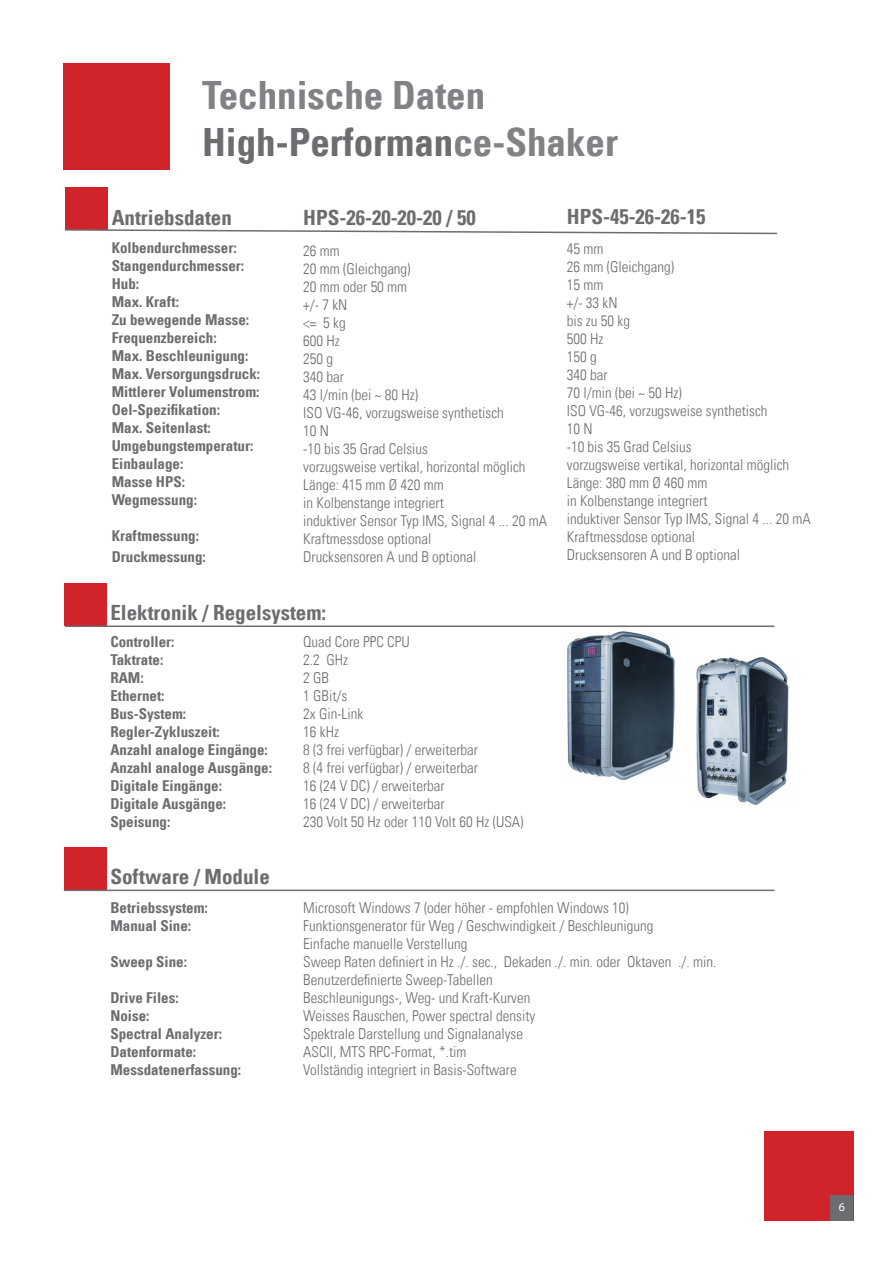
<style>
.page{position:relative;width:893px;height:1263px;background:#fff}
.page>*{position:absolute;margin:0;border:0;box-sizing:border-box;transform-origin:0 0}
.t1{font:39px/46.8px "Univers Com 67 Bold Cond";color:#808285}
.t2{font:21px "Univers Com 67 Bold Cond";color:#6c6d70}
.t3{font:15px/18px "Univers Com 47 Light Cond";color:#6c6d70}
.t4{font:15px/18px "Univers Com 67 Bold Cond";color:#6c6d70}
.t5{font:12px "Myriad Pro";color:#fff}
.s1{color:#6c6d70}
</style>
<div class="page">
<div style="left:65px;top:187px;width:43px;height:43px;background:#d1232a"></div>
<div style="left:64px;top:64px;width:106px;height:106px;background:#d1232a"></div>
<div style="left:64px;top:583px;width:42px;height:42px;background:#d1232a"></div>
<div style="left:64px;top:847px;width:42px;height:43px;background:#d1232a"></div>
<svg style="left:65px;top:229px;width:713px;height:6px"></svg>
<hr style="left:65px;top:625px;width:709px;height:2px;background:#6c6d70">
<hr style="left:64px;top:889px;width:710px;height:2px;background:#6c6d70">
<img style="left:567px;top:631px;width:108px;height:149px">
<img style="left:696px;top:657px;width:93px;height:148px">
<div style="left:764px;top:1131px;width:89px;height:89px;background:#d1232a"></div>
<div style="left:831px;top:1195px;width:22px;height:25px;background:#6c6d70"></div>
<h1 class="t1" style="left:202px;top:72px;width:417px">Technische Daten<br><span class="s1">High-Performan</span>ce-Shaker</h1>
<h2 class="t2" style="left:112px;top:205px;width:122px">Antriebsdaten</h2>
<p class="t4" style="left:112px;top:238px;width:150px">Kolbendurchmesser:<br>Stangendurchmesser:<br>Hub:<br>Max. Kraft:<br>Zu bewegende Masse:<br>Frequenzbereich:<br>Max. Beschleunigung:<br>Max. Versorgungsdruck:<br>Mittlerer Volumenstrom:<br>Oel-Spezifikation:<br>Max. Seitenlast:<br>Umgebungstemperatur:<br>Einbaulage:<br>Masse HPS:<br>Wegmessung:</p>
<p class="t4" style="left:112px;top:525px;width:96px;line-height:21.6px">Kraftmessung:<br>Druckmessung:</p>
<h2 class="t2" style="left:303px;top:205px;width:174px">HPS-26-20-20-20 / 50</h2>
<p class="t3" style="left:303px;top:241px;width:245px">26 mm<br>20 mm (Gleichgang)<br>20 mm oder 50 mm<br>+/- 7 kN<br>&lt;= 5 kg<br>600 Hz<br>250 g<br>340 bar<br>43 l/min (bei ~ 80 Hz)<br>ISO VG-46, vorzugsweise synthetisch<br>10 N<br>-10 bis 35 Grad Celsius<br>vorzugsweise vertikal, horizontal möglich<br>Länge: 415 mm Ø 420 mm<br>in Kolbenstange integriert<br>induktiver Sensor Typ IMS, Signal 4 ... 20 mA<br>Kraftmessdose optional<br>Drucksensoren A und B optional</p>
<h2 class="t2" style="left:110px;top:599px;width:217px">Elektronik / Regelsystem:</h2>
<p class="t4" style="left:110px;top:633px;width:163px">Controller:<br>Taktrate:<br>RAM:<br>Ethernet:<br>Bus-System:<br>Regler-Zykluszeit:<br>Anzahl analoge Eingänge:<br>Anzahl analoge Ausgänge:<br>Digitale Eingänge:<br>Digitale Ausgänge:<br>Speisung:</p>
<p class="t3" style="left:303px;top:633px;width:222px">Quad Core PPC CPU<br>2.2 GHz<br>2 GB<br>1 GBit/s<br>2x Gin-Link<br>16 kHz<br>8 (3 frei verfügbar) / erweiterbar<br>8 (4 frei verfügbar) / erweiterbar<br>16 (24 V DC) / erweiterbar<br>16 (24 V DC) / erweiterbar<br>230 Volt 50 Hz oder 110 Volt 60 Hz (USA)</p>
<h2 class="t2" style="left:110px;top:863px;width:161px">Software / Module</h2>
<h2 class="t2" style="left:567px;top:204px;width:140px">HPS-45-26-26-15</h2>
<p class="t3" style="left:567px;top:240px;width:245px">45 mm<br>26 mm (Gleichgang)<br>15 mm<br>+/- 33 kN<br>bis zu 50 kg<br>500 Hz<br>150 g<br>340 bar<br>70 l/min (bei ~ 50 Hz)<br>ISO VG-46, vorzugsweise synthetisch<br>10 N<br>-10 bis 35 Grad Celsius<br>vorzugsweise vertikal, horizontal möglich<br>Länge: 380 mm Ø 460 mm<br>in Kolbenstange integriert<br>induktiver Sensor Typ IMS, Signal 4 ... 20 mA<br>Kraftmessdose optional<br>Drucksensoren A und B optional</p>
<p class="t4" style="left:110px;top:899px;width:99px">Betriebssystem:<br>Manual Sine:</p>
<p class="t4" style="left:110px;top:953px;width:78px">Sweep Sine:</p>
<p class="t4" style="left:110px;top:989px;width:132px">Drive Files:<br>Noise:<br>Spectral Analyzer:<br>Datenformate:<br>Messdatenerfassung:</p>
<p class="t3" style="left:303px;top:899px;width:415px">Microsoft Windows 7 (oder höher - empfohlen Windows 10)<br>Funktionsgenerator für Weg / Geschwindigkeit / Beschleunigung<br>Einfache manuelle Verstellung<br>Sweep Raten definiert in Hz ./. sec., Dekaden ./. min. oder Oktaven ./. min.<br>Benutzerdefinierte Sweep-Tabellen<br>Beschleunigungs-, Weg- und Kraft-Kurven<br>Weisses Rauschen, Power spectral density<br>Spektrale Darstellung und Signalanalyse<br>ASCII, MTS RPC-Format, *.tim<br>Vollständig integriert in Basis-Software</p>
<p class="t5" style="left:839px;top:1199px;width:8px">6</p>
</div>
